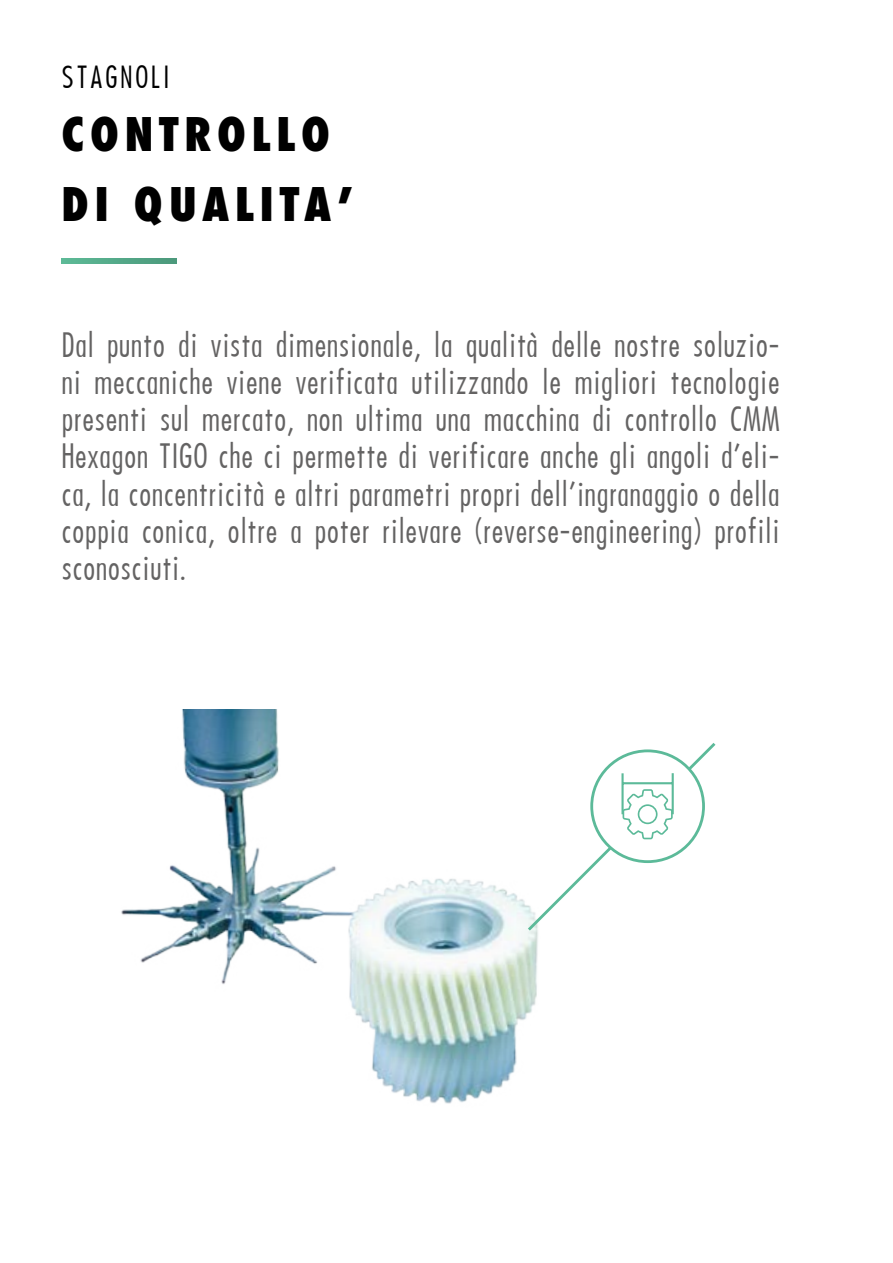
<style>
.page{position:relative;width:893px;height:1263px;background:#fff}
.page>*{position:absolute;margin:0;border:0;box-sizing:border-box;transform-origin:0 0}
.t1{font:800 condensed 45px/70.3px "Futura";letter-spacing:.13em;color:#000}
.t2{font:500 30.9px/37.2px "Futura Cond";letter-spacing:.01em;color:#646363;text-align:justify}
.t3{font:500 28.2px "Futura Cond";letter-spacing:.09em;color:#000}
</style>
<div class="page">
<img style="left:121px;top:710px;width:417px;height:394px">
<svg style="left:525px;top:740px;width:191px;height:193px"></svg>
<hr style="left:623px;top:782px;width:50px;height:2px;background:#5cba99">
<hr style="left:621px;top:773px;width:3px;height:41px;background:#5cba99">
<hr style="left:672px;top:773px;width:2px;height:41px;background:#5cba99">
<svg style="left:61px;top:258px;width:115px;height:6px"></svg>
<p class="t3" style="left:61px;top:59px;width:110px">STAGNOLI</p>
<h1 class="t1" style="left:61px;top:99px;width:294px">CONTROLLO<br>DI QUALITA’</h1>
<p class="t2" style="left:61px;top:326px;width:720px">Dal punto di vista dimensionale, la qualità delle nostre soluzio&shy;ni meccaniche viene verificata utilizzando le migliori tecnologie presenti sul mercato, non ultima una macchina di controllo CMM Hexagon TIGO che ci permette di verificare anche gli angoli d’eli&shy;ca, la concentricità e altri parametri propri dell’ingranaggio o della coppia conica, oltre a poter rilevare (reverse-engineering) profili sconosciuti.</p>
</div>
